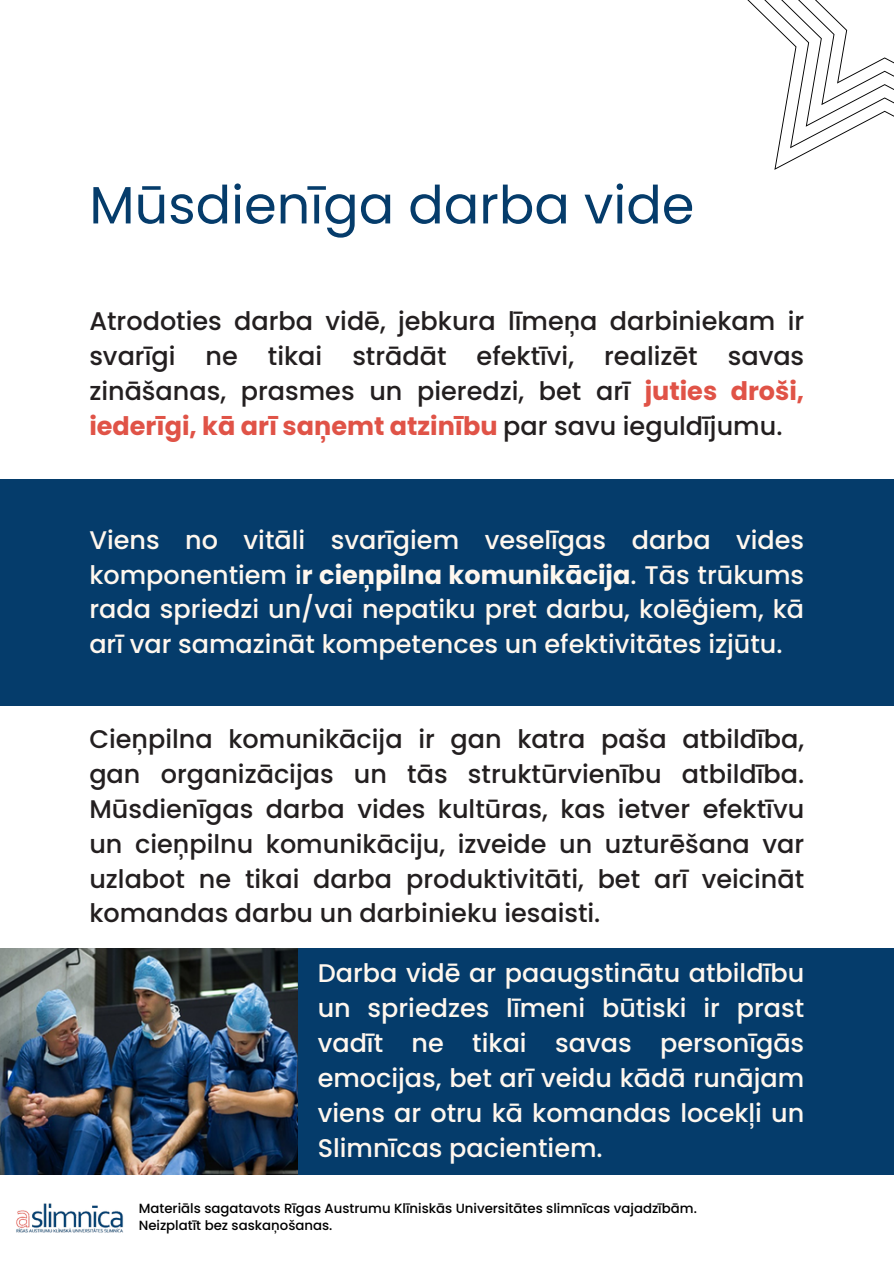
<style>
.page{position:relative;width:894px;height:1264px;background:#fff}
.page>*{position:absolute;margin:0;border:0;box-sizing:border-box;transform-origin:0 0}
.t1{font:52.5px "Poppins";color:#053c6b}
.t2{font:500 25.5px/34.8px "Poppins";color:#231f20;text-align:justify}
.t3{font:500 25.5px/34.8px "Poppins";color:#fff7ee;text-align:justify}
.t4{font:500 13.35px "Poppins";color:#000}
.s1{font-weight:700;color:#e05347}
.s2{font-weight:700}
</style>
<div class="page">
<div style="left:0;top:948px;width:893px;height:226px;background:#053c6b"></div>
<svg style="left:747px;top:0;width:146px;height:170px"></svg>
<img style="left:16px;top:1203px;width:108px;height:30px">
<div style="left:0;top:479px;width:893px;height:226px;background:#053c6b"></div>
<img style="left:0;top:948px;width:297px;height:226px">
<h2 class="t1" style="left:89px;top:168px;width:606px">Mūsdienīga darba vide</h2>
<h2 class="t2" style="left:89px;top:304px;width:716px">Atrodoties darba vidē, jebkura līmeņa darbiniekam ir svarīgi ne tikai strādāt efektīvi, realizēt savas zināšanas, prasmes un pieredzi, bet arī <span class="s1">juties droši, iederīgi, kā arī saņemt atzinību</span> par savu ieguldījumu.</h2>
<h2 class="t3" style="left:89px;top:522px;width:716px">Viens no vitāli svarīgiem veselīgas darba vides komponentiem i<span class="s2">r cieņpilna komunikācija</span>. Tās trūkums rada spriedzi un/vai nepatiku pret darbu, kolēģiem, kā arī var samazināt kompetences un efektivitātes izjūtu.</h2>
<p class="t2" style="left:89px;top:721px;width:716px">Cieņpilna komunikācija ir gan katra paša atbildība, gan organizācijas un tās struktūrvienību atbildība.<br>Mūsdienīgas darba vides kultūras, kas ietver efektīvu un cieņpilnu komunikāciju, izveide un uzturēšana var uzlabot ne tikai darba produktivitāti, bet arī veicināt komandas darbu un darbinieku iesaisti.</p>
<p class="t3" style="left:317px;top:955px;width:488px">Darba vidē ar paaugstinātu atbildību un spriedzes līmeni būtiski ir prast vadīt ne tikai savas personīgās emocijas, bet arī veidu kādā runājam viens ar otru kā komandas locekļi un Slimnīcas pacientiem.</p>
<h2 class="t4" style="left:139px;top:1198px;width:559px">Materiāls sagatavots Rīgas Austrumu Klīniskās Universitātes slimnīcas vajadzībām.</h2>
<p class="t4" style="left:139px;top:1216px;width:195px">Neizplatīt bez saskaņošanas.</p>
</div>
